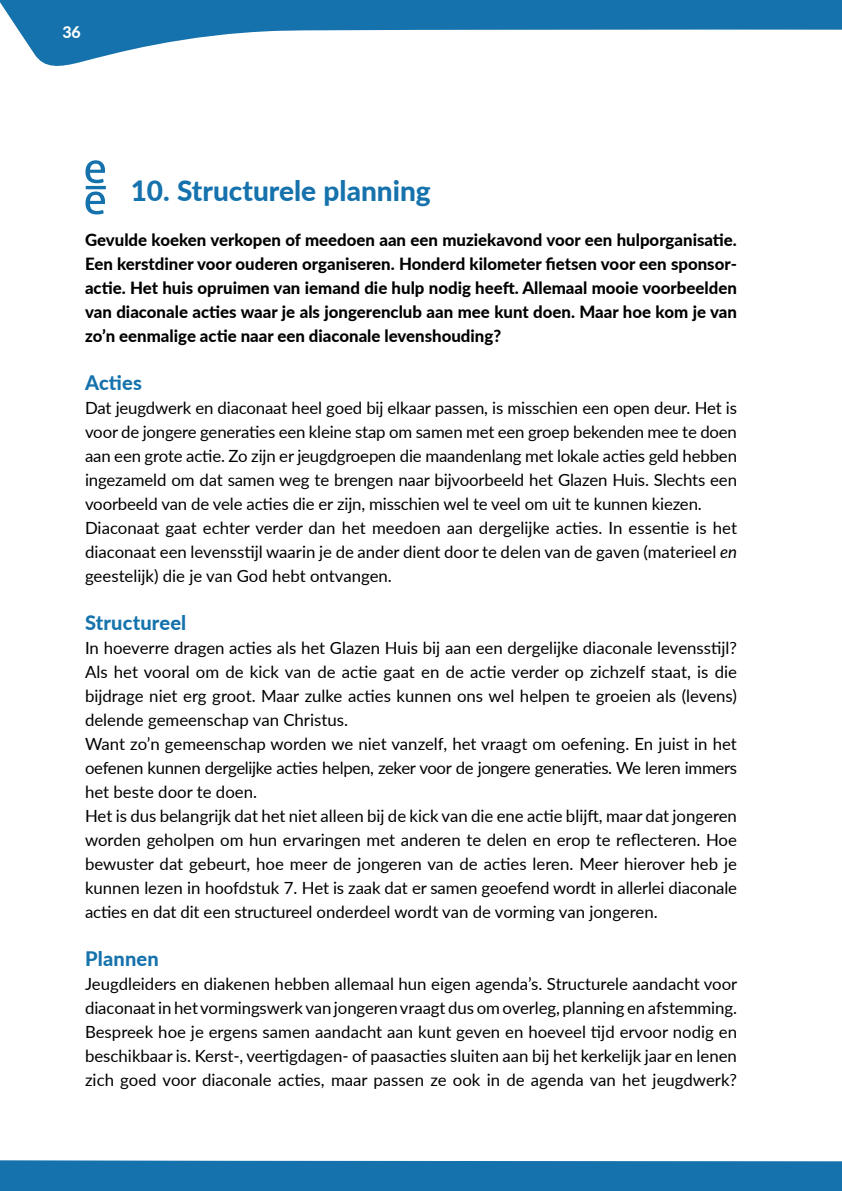
<style>
.page{position:relative;width:842px;height:1191px;background:#fff}
.page>*{position:absolute;margin:0;border:0;box-sizing:border-box;transform-origin:0 0}
.t1{font:800 28px "Lato";color:#1572ac}
.t2{font:800 20px "Lato";letter-spacing:.01em;color:#1572ac}
.t3{font:16.8px/24px "Lato";letter-spacing:-.005em;color:#000}
.t4{font:800 16.8px/24px "Lato";color:#000;text-align:justify}
.t5{font:800 16px "Lato";color:#fff}
.s1{font-style:italic}
</style>
<div class="page">
<svg style="left:85px;top:160px;width:21px;height:54px"></svg>
<div style="left:0;top:1160px;width:842px;height:31px;background:#1572ac"></div>
<svg style="left:0;top:0;width:842px;height:66px;fill:#1572ac"></svg>
<p class="t5" style="left:62px;top:20px;width:20px">36</p>
<h1 class="t1" style="left:131px;top:170px;width:302px">10. Structurele planning</h1>
<p class="t4" style="left:85px;top:227px;width:653px">Gevulde koeken verkopen of meedoen aan een muziekavond voor een hulporganisatie.<br>Een kerstdiner voor ouderen organiseren. Honderd kilometer fietsen voor een sponsor&shy;actie. Het huis opruimen van iemand die hulp nodig heeft. Allemaal mooie voorbeelden van diaconale acties waar je als jongerenclub aan mee kunt doen. Maar hoe kom je van zo’n eenmalige actie naar een diaconale levenshouding?</p>
<p class="t2" style="left:85px;top:368px;width:58px">Acties</p>
<p class="t3" style="left:85px;top:395px;width:653px">Dat jeugdwerk en diaconaat heel goed bij elkaar passen, is misschien een open deur. Het is voor de jongere generaties een kleine stap om samen met een groep bekenden mee te doen aan een grote actie. Zo zijn er jeugdgroepen die maandenlang met lokale acties geld hebben ingezameld om dat samen weg te brengen naar bijvoorbeeld het Glazen Huis. Slechts een voorbeeld van de vele acties die er zijn, misschien wel te veel om uit te kunnen kiezen.<br>Diaconaat gaat echter verder dan het meedoen aan dergelijke acties. In essentie is het diaconaat een levensstijl waarin je de ander dient door te delen van de gaven (materieel <span class="s1">en </span>geestelijk) die je van God hebt ontvangen.</p>
<p class="t2" style="left:85px;top:608px;width:103px">Structureel</p>
<p class="t3" style="left:85px;top:635px;width:653px">In hoeverre dragen acties als het Glazen Huis bij aan een dergelijke diaconale levensstijl?<br>Als het vooral om de kick van de actie gaat en de actie verder op zichzelf staat, is die bijdrage niet erg groot. Maar zulke acties kunnen ons wel helpen te groeien als (levens) delende gemeenschap van Christus.<br>Want zo’n gemeenschap worden we niet vanzelf, het vraagt om oefening. En juist in het oefenen kunnen dergelijke acties helpen, zeker voor de jongere generaties. We leren immers het beste door te doen.<br>Het is dus belangrijk dat het niet alleen bij de kick van die ene actie blijft, maar dat jongeren worden geholpen om hun ervaringen met anderen te delen en erop te reflecteren. Hoe bewuster dat gebeurt, hoe meer de jongeren van de acties leren. Meer hierover heb je kunnen lezen in hoofdstuk 7. Het is zaak dat er samen geoefend wordt in allerlei diaconale acties en dat dit een structureel onderdeel wordt van de vorming van jongeren.</p>
<p class="t2" style="left:85px;top:944px;width:75px">Plannen</p>
<p class="t3" style="left:85px;top:971px;width:654px;text-align:justify">Jeugdleiders en diakenen hebben allemaal hun eigen agenda’s. Structurele aandacht voor diaconaat in het vormingswerk van jongeren vraagt dus om overleg, planning en afstemming.<br>Bespreek hoe je ergens samen aandacht aan kunt geven en hoeveel tijd ervoor nodig en beschikbaar is. Kerst-, veertigdagen- of paasacties sluiten aan bij het kerkelijk jaar en lenen zich goed voor diaconale acties, maar passen ze ook in de agenda van het jeugdwerk?</p>
</div>
